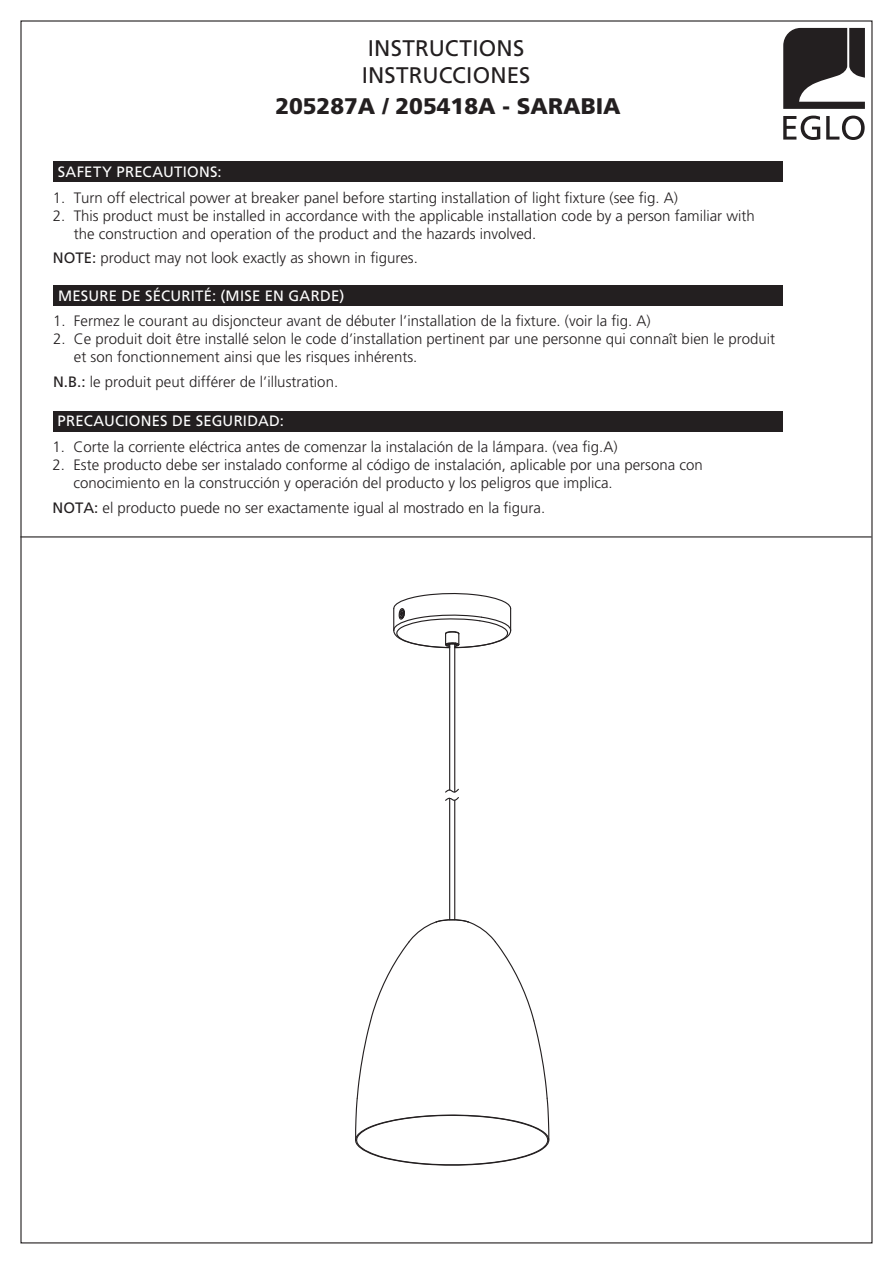
<style>
.page{position:relative;width:893px;height:1263px;background:#fff}
.page>*{position:absolute;margin:0;border:0;box-sizing:border-box;transform-origin:0 0}
.t1{font:22.65px/27.2px "Frutiger LT Std";letter-spacing:.01em;color:#231f20}
.t2{font:900 22.65px "Frutiger LT Std";color:#231f20}
.t3{font:300 15px/18px "Frutiger LT Std";color:#231f20}
.t4{font:15px "Frutiger LT Std";letter-spacing:.015em;color:#fff}
.s1{font-weight:400}
</style>
<div class="page">
<svg style="left:783px;top:27px;width:82px;height:82px"></svg>
<svg style="left:783px;top:116px;width:37px;height:24px"></svg>
<svg style="left:826px;top:116px;width:39px;height:24px"></svg>
<hr style="left:20px;top:536px;width:851px;height:1px;background:#231f20">
<div style="left:53px;top:162px;width:730px;height:20px;background:#231f20"></div>
<div style="left:54px;top:285px;width:729px;height:20px;background:#231f20"></div>
<div style="left:53px;top:411px;width:729px;height:20px;background:#231f20"></div>
<hr style="left:454px;top:800px;width:1px;height:120px;background:#231f20">
<hr style="left:454px;top:644px;width:1px;height:148px;background:#231f20">
<hr style="left:449px;top:644px;width:1px;height:146px;background:#231f20">
<hr style="left:449px;top:798px;width:1px;height:122px;background:#231f20">
<svg style="left:355px;top:918px;width:195px;height:248px"></svg>
<svg style="left:393px;top:593px;width:119px;height:56px"></svg>
<svg style="left:445px;top:788px;width:14px;height:16px"></svg>
<p class="t4" style="left:58px;top:163px;width:165px">SAFETY PRECAUTIONS:</p>
<h1 class="t1" style="left:362px;top:35px;width:170px">INSTRUCTIONS<br>INSTRUCCIONES</h1>
<h1 class="t2" style="left:275px;top:93px;width:347px">205287A / 205418A - SARABIA</h1>
<p class="t3" style="left:53px;top:189px;width:627px">1. Turn off electrical power at breaker panel before starting installation of light fixture (see fig. A)</p>
<p class="t3" style="left:74px;top:207px;width:682px;text-indent:-21px">2. This product must be installed in accordance with the applicable installation code by a person familiar with the construction and operation of the product and the hazards involved.</p>
<p class="t3" style="left:53px;top:249px;width:367px"><span class="s1">NOTE:</span> product may not look exactly as shown in figures.</p>
<p class="t4" style="left:58px;top:286px;width:288px">MESURE DE SÉCURITÉ: (MISE EN GARDE)</p>
<p class="t3" style="left:53px;top:312px;width:599px">1. Fermez le courant au disjoncteur avant de débuter l’installation de la fixture. (voir la fig. A)</p>
<p class="t3" style="left:74px;top:330px;width:702px;text-indent:-21px">2. Ce produit doit être installé selon le code d’installation pertinent par une personne qui connaît bien le produit et son fonctionnement ainsi que les risques inhérents.</p>
<p class="t3" style="left:53px;top:373px;width:287px"><span class="s1">N.B.:</span> le produit peut différer de l’illustration.</p>
<p class="t4" style="left:58px;top:412px;width:228px">PRECAUCIONES DE SEGURIDAD:</p>
<p class="t3" style="left:53px;top:438px;width:567px">1. Corte la corriente eléctrica antes de comenzar la instalación de la lámpara. (vea fig.A)</p>
<p class="t3" style="left:73px;top:456px;width:631px;text-indent:-21px">2. Este producto debe ser instalado conforme al código de instalación, aplicable por una persona con conocimiento en la construcción y operación del producto y los peligros que implica.</p>
<p class="t3" style="left:53px;top:498px;width:494px"><span class="s1">NOTA:</span> el producto puede no ser exactamente igual al mostrado en la figura.</p>
</div>
